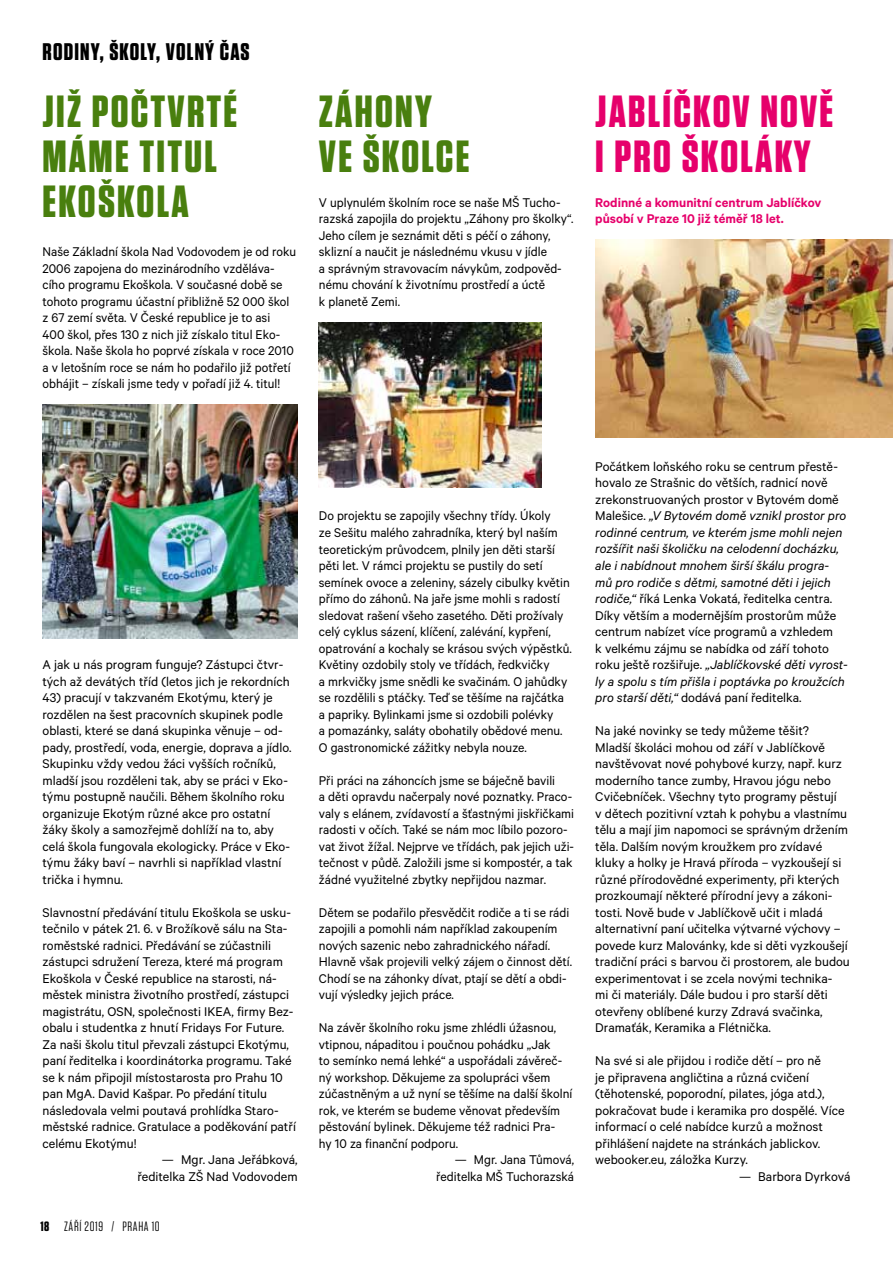
<style>
.page{position:relative;width:893px;height:1263px;background:#fff}
.page>*{position:absolute;margin:0;border:0;box-sizing:border-box;transform-origin:0 0}
.t1{font:700 45px/45px "Tungsten";letter-spacing:.05em;color:#497f0e}
.t2{font:700 45px "Tungsten";color:#e6006b}
.t3{font:700 24px "Tungsten";letter-spacing:.05em;color:#000}
.t4{font:14.25px/16.5px "Calibre";color:#000}
.t5{font:600 14.25px/16.5px "Calibre";color:#e6006b}
.t6{font:13.5px "Tungsten";letter-spacing:.05em;color:#000}
.s1{font-weight:700}
.s2{font-style:italic}
</style>
<div class="page">
<img style="left:43px;top:405px;width:255px;height:233px">
<img style="left:319px;top:323px;width:222px;height:164px">
<img style="left:595px;top:240px;width:298px;height:198px">
<h2 class="t3" style="left:43px;top:38px;width:208px">RODINY, ŠKOLY, VOLNÝ ČAS</h2>
<h1 class="t1" style="left:43px;top:91px;width:196px">JIŽ POČTVRTÉ<br>MÁME</h1>
<h1 class="t1" style="left:139px;top:136px;width:62px">TITUL</h1>
<h1 class="t1" style="left:43px;top:181px;width:20px">EKOŠKOLA</h1>
<p class="t4" style="left:43px;top:243px;width:255px">Naše Základní škola Nad Vodovodem je od roku 2006 zapojena do mezinárodního vzděláva&shy;cího programu Ekoškola. V současné době se tohoto programu účastní přibližně 52 000 škol z 67 zemí světa. V České republice je to asi<br>400 škol, přes 130 z nich již získalo titul Eko&shy;škola. Naše škola ho poprvé získala v roce 2010 a v letošním roce se nám ho podařilo již potřetí obhájit – získali jsme tedy v pořadí již 4. titul!</p>
<h1 class="t1" style="left:319px;top:91px;width:37px">ZÁHON</h1>
<h1 class="t1" style="left:415px;top:91px;width:18px">Y</h1>
<h1 class="t1" style="left:319px;top:136px;width:63px">VE ŠKOLCE</h1>
<p class="t4" style="left:319px;top:194px;width:256px">V uplynulém školním roce se naše MŠ Tucho&shy;razská zapojila do projektu „Záhony pro školky“.<br>Jeho cílem je seznámit děti s péčí o záhony, sklizní a naučit je následnému vkusu v jídle<br>a správným stravovacím návykům, zodpověd&shy;nému chování k životnímu prostředí a úctě<br>k planetě Zemi.</p>
<h1 class="t2" style="left:595px;top:88px;width:19px">JABLÍČKOV</h1>
<h1 class="t2" style="left:760px;top:88px;width:74px">NOV Ě</h1>
<h1 class="t2" style="left:595px;top:133px;width:106px">I PRO ŠKOLÁK</h1>
<h1 class="t2" style="left:794px;top:133px;width:18px">Y</h1>
<p class="t5" style="left:595px;top:194px;width:228px">Rodinné a komunitní centrum Jablíčkov působí v Praze 10 již téměř 18 let.</p>
<p class="t4" style="left:43px;top:656px;width:249px">A jak u nás program funguje? Zástupci čtvr&shy;tých až devátých tříd (letos jich je rekordních</p>
<p class="t4" style="left:43px;top:689px;width:250px">43) pracují v takzvaném Ekotýmu, který je rozdělen na šest pracovních skupinek podle oblasti, které se daná skupinka věnuje – od&shy;pady, prostředí, voda, energie, doprava a jídlo.<br>Skupinku vždy vedou žáci vyšších ročníků, mladší jsou rozděleni tak, aby se práci v Eko&shy;týmu postupně naučili. Během školního roku organizuje Ekotým různé akce pro ostatní žáky školy a samozřejmě dohlíží na to, aby celá škola fungovala ekologicky. Práce v Eko&shy;týmu žáky baví – navrhli si například vlastní trička i hymnu.</p>
<p class="t4" style="left:43px;top:903px;width:255px">Slavnostní předávání titulu Ekoškola se usku&shy;tečnilo v pátek 21. 6. v Brožíkově sálu na Sta&shy;roměstské radnici. Předávání se zúčastnili zástupci sdružení Tereza, které má program Ekoškola v České republice na starosti, ná&shy;městek ministra životního prostředí, zástupci magistrátu, OSN, společnosti IKEA, firmy Bez&shy;obalu i studentka z hnutí Fridays For Future.<br>Za naši školu titul převzali zástupci Ekotýmu, paní ředitelka i koordinátorka programu. Také se k nám připojil místostarosta pro Prahu 10 pan MgA. David Kašpar. Po předání titulu následovala velmi poutavá prohlídka Staro&shy;městské radnice. Gratulace a poděkování patří celému Ekotýmu!</p>
<p class="t4" style="left:137px;top:1151px;width:162px;text-align:right">— Mgr. Jana Jeřábková, ředitelka ZŠ Nad Vodovodem</p>
<p class="t6" style="left:40px;top:1219px;width:121px"><span class="s1">18</span> ZÁŘÍ 2019 / PRAHA 10</p>
<p class="t4" style="left:319px;top:507px;width:255px">Do projektu se zapojily všechny třídy. Úkoly<br>ze Sešitu malého zahradníka, který byl naším teoretickým průvodcem, plnily jen děti starší pěti let. V rámci projektu se pustily do setí semínek ovoce a zeleniny, sázely cibulky květin přímo do záhonů. Na jaře jsme mohli s radostí sledovat rašení všeho zasetého. Děti prožívaly celý cyklus sázení, klíčení, zalévání, kypření, opatrování a kochaly se krásou svých výpěstků.<br>Květiny ozdobily stoly ve třídách, ředkvičky<br>a mrkvičky jsme snědli ke svačinám. O jahůdky se rozdělili s ptáčky. Teď se těšíme na rajčátka a papriky. Bylinkami jsme si ozdobili polévky<br>a pomazánky, saláty obohatily obědové menu.<br>O gastronomické zážitky nebyla nouze.</p>
<p class="t4" style="left:319px;top:771px;width:257px">Při práci na záhoncích jsme se báječně bavili<br>a děti opravdu načerpaly nové poznatky. Praco&shy;valy s elánem, zvídavostí a šťastnými jiskřičkami radosti v očích. Také se nám moc líbilo pozoro&shy;vat život žížal. Nejprve ve třídách, pak jejich uži&shy;tečnost v půdě. Založili jsme si kompostér, a tak žádné využitelné zbytky nepřijdou nazmar.</p>
<p class="t4" style="left:319px;top:903px;width:255px">Dětem se podařilo přesvědčit rodiče a ti se rádi zapojili a pomohli nám například zakoupením nových sazenic nebo zahradnického nářadí.<br>Hlavně však projevili velký zájem o činnost dětí.<br>Chodí se na záhonky dívat, ptají se dětí a obdi&shy;vují výsledky jejich práce.</p>
<p class="t4" style="left:319px;top:1019px;width:255px">Na závěr školního roku jsme zhlédli úžasnou, vtipnou, nápaditou i poučnou pohádku „Jak<br>to semínko nemá lehké“ a uspořádali závěreč&shy;ný workshop. Děkujeme za spolupráci všem zúčastněným a už nyní se těšíme na další školní rok, ve kterém se budeme věnovat především pěstování bylinek. Děkujeme též radnici Pra-<br>hy 10 za finanční podporu.</p>
<p class="t4" style="left:436px;top:1151px;width:139px;text-align:right">— Mgr. Jana Tůmová, ředitelka MŠ Tuchorazská</p>
<p class="t4" style="left:595px;top:458px;width:254px">Počátkem loňského roku se centrum přestě&shy;hovalo ze Strašnic do větších, radnicí nově zrekonstruovaných prostor v Bytovém domě Malešice. <span class="s2">„V Bytovém domě vznikl prostor pro rodinné centrum, ve kterém jsme mohli nejen rozšířit naši školičku na celodenní docházku, ale i nabídnout mnohem širší škálu progra&shy;mů pro rodiče s dětmi, samotné děti i jejich rodiče,“</span> říká Lenka Vokatá, ředitelka centra.<br>Díky větším a modernějším prostorům může centrum nabízet více programů a vzhledem<br>k velkému zájmu se nabídka od září tohoto roku ještě rozšiřuje. <span class="s2">„Jablíčkovské děti vyrost&shy;ly a spolu s tím přišla i poptávka po kroužcích pro starší děti,“</span> dodává paní ředitelka.</p>
<p class="t4" style="left:595px;top:722px;width:256px">Na jaké novinky se tedy můžeme těšit?<br>Mladší školáci mohou od září v Jablíčkově navštěvovat nové pohybové kurzy, např. kurz moderního tance zumby, Hravou jógu nebo Cvičebníček. Všechny tyto programy pěstují<br>v dětech pozitivní vztah k pohybu a vlastnímu tělu a mají jim napomoci se správným držením těla. Dalším novým kroužkem pro zvídavé kluky a holky je Hravá příroda – vyzkoušejí si různé přírodovědné experimenty, při kterých prozkoumají některé přírodní jevy a zákoni&shy;tosti. Nově bude v Jablíčkově učit i mladá alternativní paní učitelka výtvarné výchovy – povede kurz Malovánky, kde si děti vyzkoušejí tradiční práci s barvou či prostorem, ale budou experimentovat i se zcela novými technika-<br>mi či materiály. Dále budou i pro starší děti otevřeny oblíbené kurzy Zdravá svačinka, Dramaťák, Keramika a Flétnička.</p>
<p class="t4" style="left:595px;top:1052px;width:251px">Na své si ale přijdou i rodiče dětí – pro ně<br>je připravena angličtina a různá cvičení (těhotenské, poporodní, pilates, jóga atd.), pokračovat bude i keramika pro dospělé. Více informací o celé nabídce kurzů a možnost přihlášení najdete na stránkách jablickov. webooker.eu, záložka Kurzy.</p>
<p class="t4" style="left:739px;top:1167px;width:113px">— Barbora Dyrková</p>
</div>
